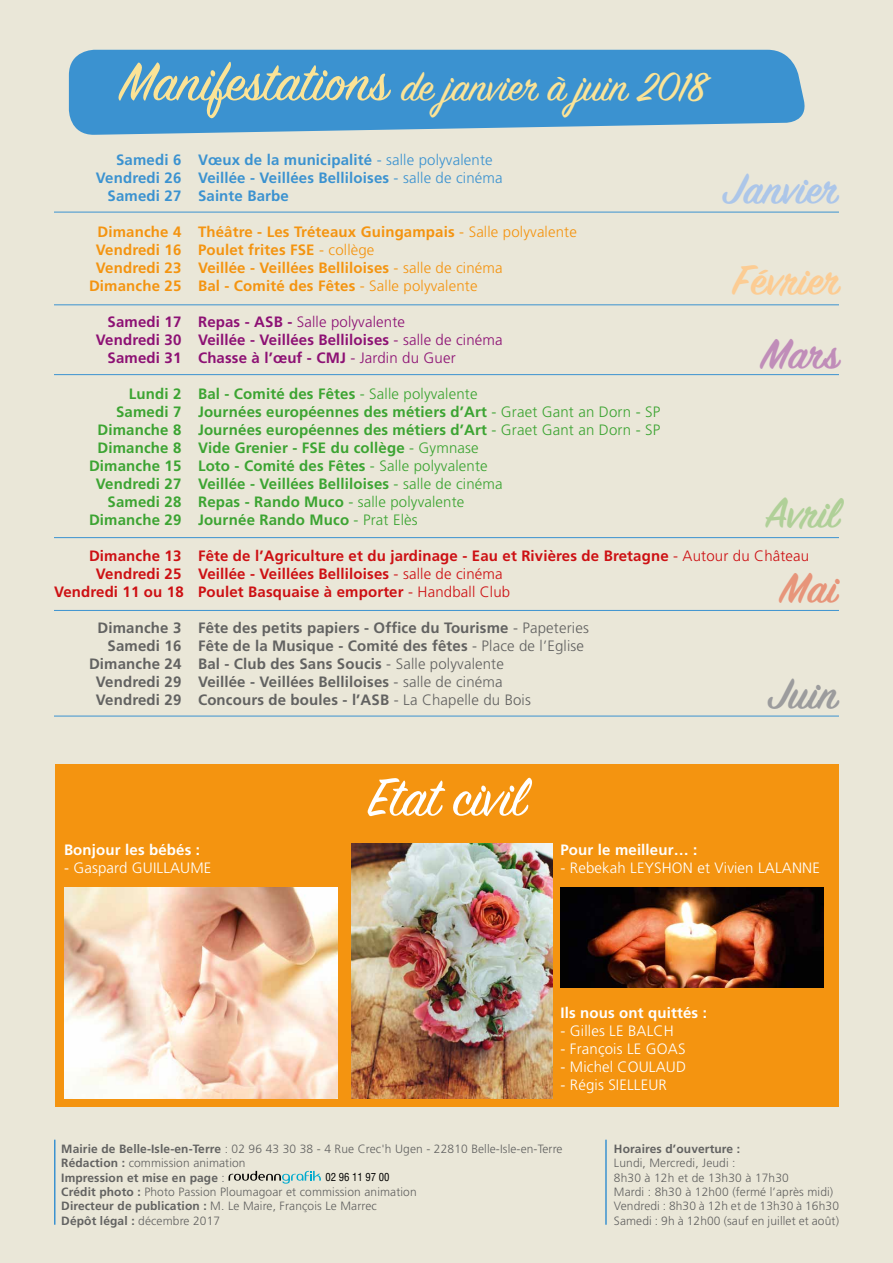
<style>
.page{position:relative;width:893px;height:1263px;background:#eae7d8}
.page>*{position:absolute;margin:0;border:0;box-sizing:border-box;transform-origin:0 0}
.t1{font:60px "Sign Painter House Script";letter-spacing:-.005em;color:#fff}
.t2{font:600 46.95px "Sign Painter House Script";color:#acc6e9}
.t3{font:600 46.95px "Sign Painter House Script";letter-spacing:.01em;color:#fccc93}
.t4{font:600 46.95px "Sign Painter House Script";letter-spacing:.01em;color:#b0d098}
.t5{font:600 46.95px "Sign Painter House Script";color:#c08db9}
.t6{font:600 46.95px "Sign Painter House Script";color:#9c9c9d}
.t7{font:600 46.95px "Sign Painter House Script";color:#e7957a}
.t8{font:45px "Sign Painter House Script";color:#fbe396}
.t9{font:700 15px "Frutiger";letter-spacing:.01em;color:#3ca432}
.t10{font:700 15px "Frutiger";letter-spacing:.01em;color:#626261}
.t11{font:700 15px "Frutiger";letter-spacing:.01em;color:#f49410}
.t12{font:700 15px "Frutiger";letter-spacing:.01em;color:#cd1013}
.t13{font:700 15px "Frutiger";letter-spacing:.01em;color:#8d1174}
.t14{font:700 15px "Frutiger";letter-spacing:.01em;color:#3b92d0}
.t15{font:300 15px "Frutiger";letter-spacing:.01em;color:#fff}
.t16{font:700 15px "Frutiger";letter-spacing:.01em;color:#fff}
.t17{font:300 12px/14.4px "Frutiger";letter-spacing:.01em;color:#626261}
.t18{font:700 12px "Frutiger";letter-spacing:.01em;color:#626261}
.t19{font:condensed 10.8px "Swiss 721 BT";color:#000}
.s1{font-size:60px}
.s2{font-weight:300}
.s3{font-weight:700}
</style>
<div class="page">
<div style="left:56px;top:764px;width:783px;height:343px;background:#f49410"></div>
<svg style="left:69px;top:50px;width:736px;height:85px;background:#4999d0"></svg>
<hr style="left:54px;top:212px;width:785px;height:1px;background:#3b92d0">
<hr style="left:54px;top:304px;width:785px;height:1px;background:#3b92d0">
<hr style="left:54px;top:374px;width:785px;height:1px;background:#3b92d0">
<hr style="left:54px;top:537px;width:785px;height:1px;background:#3b92d0">
<hr style="left:54px;top:610px;width:785px;height:1px;background:#3b92d0">
<hr style="left:54px;top:716px;width:785px;height:1px;background:#3b92d0">
<img style="left:64px;top:888px;width:274px;height:210px">
<img style="left:560px;top:888px;width:263px;height:100px">
<img style="left:351px;top:844px;width:202px;height:254px">
<svg style="left:229px;top:1171px;width:92px;height:12px"></svg>
<hr style="left:605px;top:1140px;width:2px;height:85px;background:#3b92d0">
<hr style="left:54px;top:1140px;width:2px;height:85px;background:#3b92d0">
<h3 class="t8" style="left:120px;top:59px;width:587px"><span class="s1">Manifestations</span> de janvier à juin 2018</h3>
<p class="t14" style="left:116px;top:151px;width:378px">Samedi 6 Vœux de la municipalité <span class="s2">- salle polyvalente</span></p>
<p class="t14" style="left:96px;top:169px;width:408px">Vendredi 26 Veillée - Veillées Belliloises <span class="s2">- salle de cinéma</span></p>
<p class="t14" style="left:108px;top:187px;width:183px">Samedi 27 Sainte Barbe</p>
<p class="t11" style="left:97px;top:223px;width:481px">Dimanche 4 Théâtre - Les Tréteaux Guingampais <span class="s2">- Salle polyvalente</span></p>
<p class="t11" style="left:96px;top:241px;width:280px">Vendredi 16 Poulet frites FSE <span class="s2">- collège</span></p>
<p class="t11" style="left:96px;top:259px;width:408px">Vendredi 23 Veillée - Veillées Belliloises <span class="s2">- salle de cinéma</span></p>
<p class="t11" style="left:89px;top:277px;width:390px">Dimanche 25 Bal - Comité des Fêtes <span class="s2">- Salle polyvalente</span></p>
<p class="t13" style="left:108px;top:313px;width:299px">Samedi 17 Repas - ASB - <span class="s2">Salle polyvalente</span></p>
<p class="t13" style="left:96px;top:331px;width:408px">Vendredi 30 Veillée - Veillées Belliloises <span class="s2">- salle de cinéma</span></p>
<p class="t13" style="left:108px;top:349px;width:350px">Samedi 31 Chasse à l’œuf - CMJ <span class="s2">- Jardin du Guer</span></p>
<p class="t9" style="left:129px;top:385px;width:350px">Lundi 2 Bal - Comité des Fêtes <span class="s2">- Salle polyvalente</span></p>
<p class="t9" style="left:116px;top:403px;width:546px">Samedi 7 Journées européennes des métiers d’Art <span class="s2">- Graet Gant an Dorn - SP</span></p>
<p class="t9" style="left:97px;top:421px;width:564px">Dimanche 8 Journées européennes des métiers d’Art <span class="s2">- Graet Gant an Dorn - SP</span></p>
<p class="t9" style="left:97px;top:439px;width:383px">Dimanche 8 Vide Grenier - FSE du collège <span class="s2">- Gymnase</span></p>
<p class="t9" style="left:89px;top:457px;width:400px">Dimanche 15 Loto - Comité des Fêtes <span class="s2">- Salle polyvalente</span></p>
<p class="t9" style="left:96px;top:475px;width:408px">Vendredi 27 Veillée - Veillées Belliloises <span class="s2">- salle de cinéma</span></p>
<p class="t9" style="left:108px;top:493px;width:358px">Samedi 28 Repas - Rando Muco <span class="s2">- salle polyvalente</span></p>
<p class="t9" style="left:89px;top:511px;width:330px">Dimanche 29 Journée Rando Muco <span class="s2">- Prat Elès</span></p>
<p class="t12" style="left:89px;top:547px;width:722px">Dimanche 13 Fête de l’Agriculture et du jardinage - Eau et Rivières de Bretagne <span class="s2">- Autour du Château</span></p>
<p class="t12" style="left:96px;top:565px;width:408px">Vendredi 25 Veillée - Veillées Belliloises <span class="s2">- salle de cinéma</span></p>
<p class="t12" style="left:54px;top:583px;width:458px">Vendredi 11 ou 18 Poulet Basquaise à emporter <span class="s2">- Handball Club</span></p>
<p class="t10" style="left:97px;top:619px;width:493px">Dimanche 3 Fête des petits papiers - Office du Tourisme <span class="s2">- Papeteries</span></p>
<p class="t10" style="left:108px;top:637px;width:478px">Samedi 16 Fête de la Musique - Comité des fêtes <span class="s2">- Place de l’Eglise</span></p>
<p class="t10" style="left:89px;top:655px;width:416px">Dimanche 24 Bal - Club des Sans Soucis <span class="s2">- Salle polyvalente</span></p>
<p class="t10" style="left:96px;top:673px;width:408px">Vendredi 29 Veillée - Veillées Belliloises <span class="s2">- salle de cinéma</span></p>
<p class="t10" style="left:96px;top:691px;width:437px">Vendredi 29 Concours de boules - l’ASB <span class="s2">- La Chapelle du Bois</span></p>
<h2 class="t2" style="left:723px;top:161px;width:118px">Janvier</h2>
<h2 class="t3" style="left:733px;top:252px;width:109px">Février</h2>
<h2 class="t5" style="left:761px;top:325px;width:79px">Mars</h2>
<h2 class="t4" style="left:765px;top:485px;width:75px">Avril</h2>
<h2 class="t7" style="left:781px;top:560px;width:58px">Mai</h2>
<h2 class="t6" style="left:768px;top:666px;width:70px">Juin</h2>
<p class="t16" style="left:64px;top:840px;width:138px">Bonjour les bébés :</p>
<p class="t15" style="left:64px;top:859px;width:149px">- Gaspard GUILLAUME</p>
<h1 class="t1" style="left:369px;top:760px;width:158px">Etat civil</h1>
<p class="t16" style="left:560px;top:841px;width:138px">Pour le meilleur… :</p>
<p class="t15" style="left:560px;top:860px;width:261px">- Rebekah LEYSHON et Vivien LALANNE</p>
<p class="t16" style="left:560px;top:1003px;width:148px">Ils nous ont quittés :</p>
<p class="t15" style="left:560px;top:1022px;width:115px">- Gilles LE BALCH</p>
<p class="t15" style="left:560px;top:1040px;width:127px">- François LE GOAS</p>
<p class="t15" style="left:560px;top:1058px;width:127px">- Michel COULAUD</p>
<p class="t15" style="left:560px;top:1076px;width:108px">- Régis SIELLEUR</p>
<p class="t17" style="left:61px;top:1141px;width:503px"><span class="s3">Mairie de Belle-Isle-en-Terre</span> : 02 96 43 30 38 - 4 Rue Crec'h Ugen - 22810 Belle-Isle-en-Terre<br><span class="s3">Rédaction :</span> commission animation<br><span class="s3">Impression et mise en page</span> :</p>
<p class="t19" style="left:325px;top:1170px;width:66px">02 96 11 97 00</p>
<p class="t17" style="left:61px;top:1184px;width:357px"><span class="s3">Crédit photo :</span> Photo Passion Ploumagoar et commission animation<br><span class="s3">Directeur de publication :</span> M. Le Maire, François Le Marrec<br><span class="s3">Dépôt légal :</span> décembre 2017</p>
<p class="t18" style="left:614px;top:1141px;width:128px">Horaires d’ouverture :</p>
<p class="t17" style="left:614px;top:1156px;width:227px">Lundi, Mercredi, Jeudi :<br>8h30 à 12h et de 13h30 à 17h30<br>Mardi : 8h30 à 12h00 (fermé l’après midi)<br>Vendredi : 8h30 à 12h et de 13h30 à 16h30<br>Samedi : 9h à 12h00 (sauf en juillet et août)</p>
</div>
